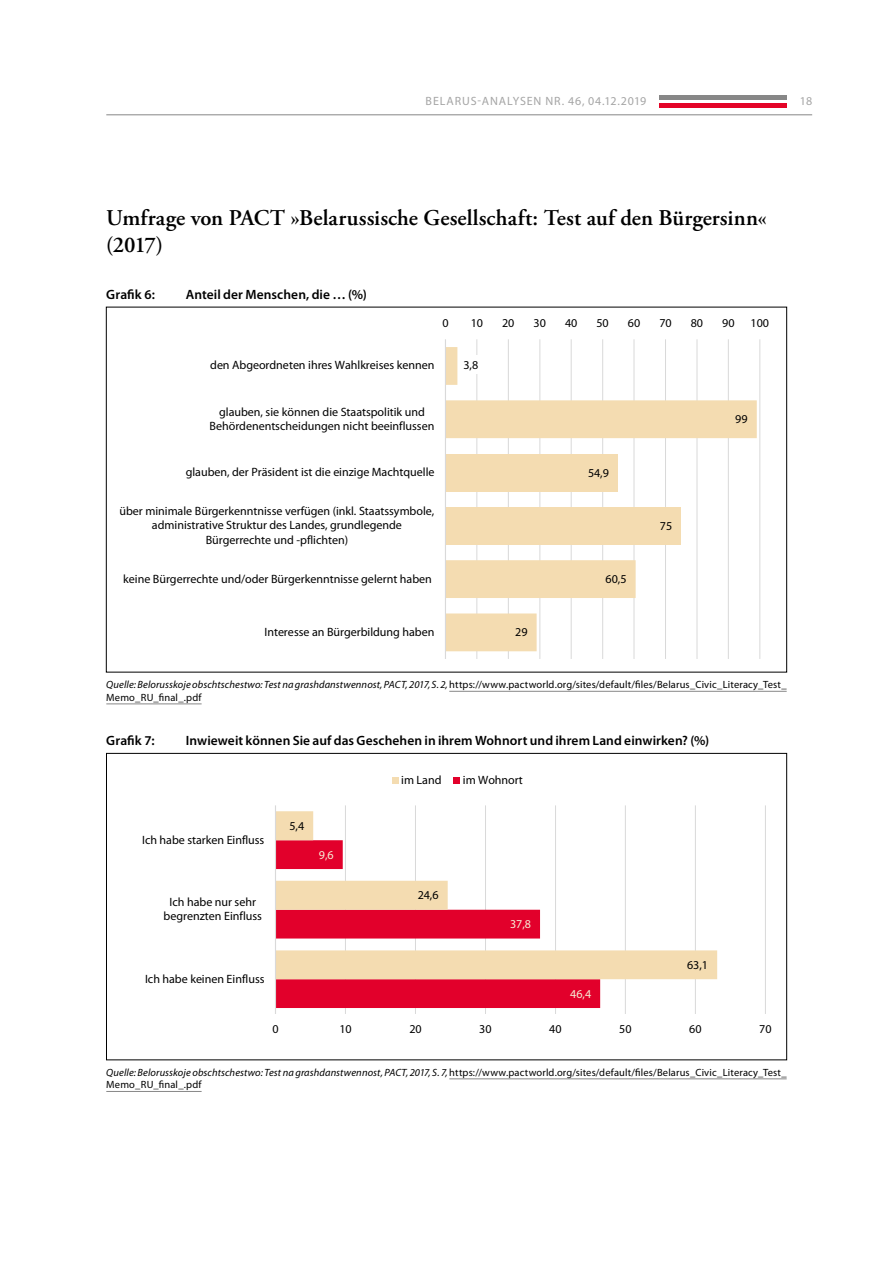
<style>
.page{position:relative;width:893px;height:1263px;background:#fff}
.page>*{position:absolute;margin:0;border:0;box-sizing:border-box;transform-origin:0 0}
.Ueberschrift_Artikel{font:600 22.5px/27px "Adobe Garamond Pro";color:#000}
.Ueberschrift_Grafik{font:600 13.5px "Myriad Pro";letter-spacing:.005em;color:#000}
.t1{font:12px/14.4px "Myriad Pro";letter-spacing:-.005em;color:#000;text-align:center}
.t2{font:12px "Myriad Pro";letter-spacing:.07em;color:#a5a5a5}
.t3{font:12px "Myriad Pro";color:#f6eed5}
.Quelle_Tabelle_Myria{font:10.5px/12.6px "Myriad Pro";letter-spacing:.015em;color:#000}
.s1{font-style:italic}
</style>
<div class="page">
<div style="left:659px;top:103px;width:128px;height:5px;background:#e40428"></div>
<hr style="left:659px;top:96px;width:128px;height:4px;background:#878787">
<hr style="left:106px;top:114px;width:706px;height:1px;background:#878787">
<hr style="left:477px;top:339px;width:1px;height:320px;background:#d9d9d9">
<hr style="left:508px;top:339px;width:1px;height:320px;background:#d9d9d9">
<hr style="left:540px;top:339px;width:1px;height:320px;background:#d9d9d9">
<hr style="left:571px;top:339px;width:1px;height:320px;background:#d9d9d9">
<hr style="left:602px;top:339px;width:1px;height:320px;background:#d9d9d9">
<hr style="left:634px;top:339px;width:1px;height:320px;background:#d9d9d9">
<hr style="left:665px;top:339px;width:1px;height:320px;background:#d9d9d9">
<hr style="left:697px;top:339px;width:1px;height:320px;background:#d9d9d9">
<hr style="left:728px;top:339px;width:1px;height:320px;background:#d9d9d9">
<hr style="left:760px;top:339px;width:1px;height:320px;background:#d9d9d9">
<svg style="left:446px;top:347px;width:311px;height:304px"></svg>
<hr style="left:445px;top:339px;width:1px;height:320px;background:#d9d9d9">
<div style="left:459px;top:355px;width:24px;height:19px;background:#fff"></div>
<hr style="left:449px;top:691px;width:338px;height:1px;background:#878787">
<hr style="left:106px;top:704px;width:96px;height:1px;background:#878787">
<hr style="left:345px;top:805px;width:1px;height:209px;background:#d9d9d9">
<hr style="left:415px;top:805px;width:1px;height:209px;background:#d9d9d9">
<hr style="left:485px;top:805px;width:1px;height:209px;background:#d9d9d9">
<hr style="left:555px;top:805px;width:1px;height:209px;background:#d9d9d9">
<hr style="left:625px;top:805px;width:1px;height:209px;background:#d9d9d9">
<hr style="left:695px;top:805px;width:1px;height:209px;background:#d9d9d9">
<hr style="left:765px;top:805px;width:1px;height:209px;background:#d9d9d9">
<div style="left:276px;top:979px;width:324px;height:29px;background:#e2002b"></div>
<svg style="left:276px;top:811px;width:441px;height:168px"></svg>
<hr style="left:275px;top:805px;width:1px;height:209px;background:#d9d9d9">
<div style="left:392px;top:777px;width:7px;height:7px;background:#f4dcb1"></div>
<div style="left:454px;top:777px;width:6px;height:7px;background:#e2002b"></div>
<hr style="left:449px;top:1078px;width:338px;height:1px;background:#878787">
<hr style="left:106px;top:1091px;width:96px;height:1px;background:#878787">
<p class="t2" style="left:426px;top:94px;width:222px">BELARUS-ANALYSEN NR. 46, 04.12.2019</p>
<p class="t2" style="left:800px;top:94px;width:14px">18</p>
<p class="Ueberschrift_Artikel" style="left:106px;top:204px;width:662px">Umfrage von PACT »Belarussische Gesellschaft: Test auf den Bürgersinn« (2017)</p>
<p class="Ueberschrift_Grafik" style="left:106px;top:285px;width:50px">Grafik 6:</p>
<p class="Ueberschrift_Grafik" style="left:186px;top:285px;width:183px">Anteil der Menschen, die … (%)</p>
<p class="t1" style="left:442px;top:316px;width:8px">0</p>
<p class="t1" style="left:471px;top:316px;width:14px">10</p>
<p class="t1" style="left:502px;top:316px;width:14px">20</p>
<p class="t1" style="left:534px;top:316px;width:14px">30</p>
<p class="t1" style="left:565px;top:316px;width:14px">40</p>
<p class="t1" style="left:596px;top:316px;width:14px">50</p>
<p class="t1" style="left:628px;top:316px;width:14px">60</p>
<p class="t1" style="left:659px;top:316px;width:14px">70</p>
<p class="t1" style="left:691px;top:316px;width:14px">80</p>
<p class="t1" style="left:722px;top:316px;width:14px">90</p>
<p class="t1" style="left:751px;top:316px;width:20px">100</p>
<p class="t1" style="left:210px;top:358px;width:226px">den Abgeordneten ihres Wahlkreises kennen</p>
<p class="t1" style="left:210px;top:404px;width:226px">glauben, sie können die Staatspolitik und<br>Behördenentscheidungen nicht beeinflussen</p>
<p class="t1" style="left:186px;top:465px;width:250px">glauben, der Präsident ist die einzige Machtquelle</p>
<p class="t1" style="left:119px;top:503px;width:316px">über minimale Bürgerkenntnisse verfügen (inkl. Staatssymbole, administrative Struktur des Landes, grundlegende<br>Bürgerrechte und -pflichten)</p>
<p class="t1" style="left:123px;top:571px;width:310px">keine Bürgerrechte und/oder Bürgerkenntnisse gelernt haben</p>
<p class="t1" style="left:463px;top:357px;width:16px">3,8</p>
<p class="t1" style="left:588px;top:465px;width:22px">54,9</p>
<p class="t1" style="left:606px;top:572px;width:22px">60,5</p>
<p class="t1" style="left:660px;top:518px;width:14px">75</p>
<p class="t1" style="left:735px;top:412px;width:14px">99</p>
<p class="t1" style="left:265px;top:624px;width:171px">Interesse an Bürgerbildung haben</p>
<p class="t1" style="left:515px;top:625px;width:14px">29</p>
<p class="Quelle_Tabelle_Myria" style="left:106px;top:678px;width:682px"><span class="s1">Quelle: Belorusskoje obschtschestwo: Test na grashdanstwennost, PACT, 2017, S. 2,</span> https://www.pactworld.org/sites/default/files/Belarus_Civic_Literacy_Test_<br>Memo_RU_final_.pdf</p>
<p class="Ueberschrift_Grafik" style="left:106px;top:732px;width:50px">Grafik 7:</p>
<p class="Ueberschrift_Grafik" style="left:186px;top:732px;width:525px">Inwieweit können Sie auf das Geschehen in ihrem Wohnort und ihrem Land einwirken? (%)</p>
<p class="t1" style="left:401px;top:773px;width:42px">im Land</p>
<p class="t1" style="left:463px;top:773px;width:61px">im Wohnort</p>
<p class="t1" style="left:142px;top:832px;width:124px">Ich habe starken Einfluss</p>
<p class="t1" style="left:289px;top:818px;width:16px">5,4</p>
<p class="t3" style="left:319px;top:847px;width:16px">9,6</p>
<p class="t1" style="left:164px;top:894px;width:100px">Ich habe nur sehr begrenzten Einfluss</p>
<p class="t1" style="left:418px;top:888px;width:22px">24,6</p>
<p class="t3" style="left:510px;top:917px;width:22px">37,8</p>
<p class="t1" style="left:145px;top:971px;width:121px">Ich habe keinen Einfluss</p>
<p class="t3" style="left:570px;top:986px;width:22px">46,4</p>
<p class="t1" style="left:687px;top:957px;width:22px">63,1</p>
<p class="t1" style="left:272px;top:1021px;width:8px">0</p>
<p class="t1" style="left:339px;top:1021px;width:14px">10</p>
<p class="t1" style="left:409px;top:1021px;width:14px">20</p>
<p class="t1" style="left:479px;top:1021px;width:14px">30</p>
<p class="t1" style="left:549px;top:1021px;width:14px">40</p>
<p class="t1" style="left:619px;top:1021px;width:14px">50</p>
<p class="t1" style="left:689px;top:1021px;width:14px">60</p>
<p class="t1" style="left:759px;top:1021px;width:14px">70</p>
<p class="Quelle_Tabelle_Myria" style="left:106px;top:1066px;width:682px"><span class="s1">Quelle: Belorusskoje obschtschestwo: Test na grashdanstwennost, PACT, 2017, S. 7,</span> https://www.pactworld.org/sites/default/files/Belarus_Civic_Literacy_Test_<br>Memo_RU_final_.pdf</p>
</div>
